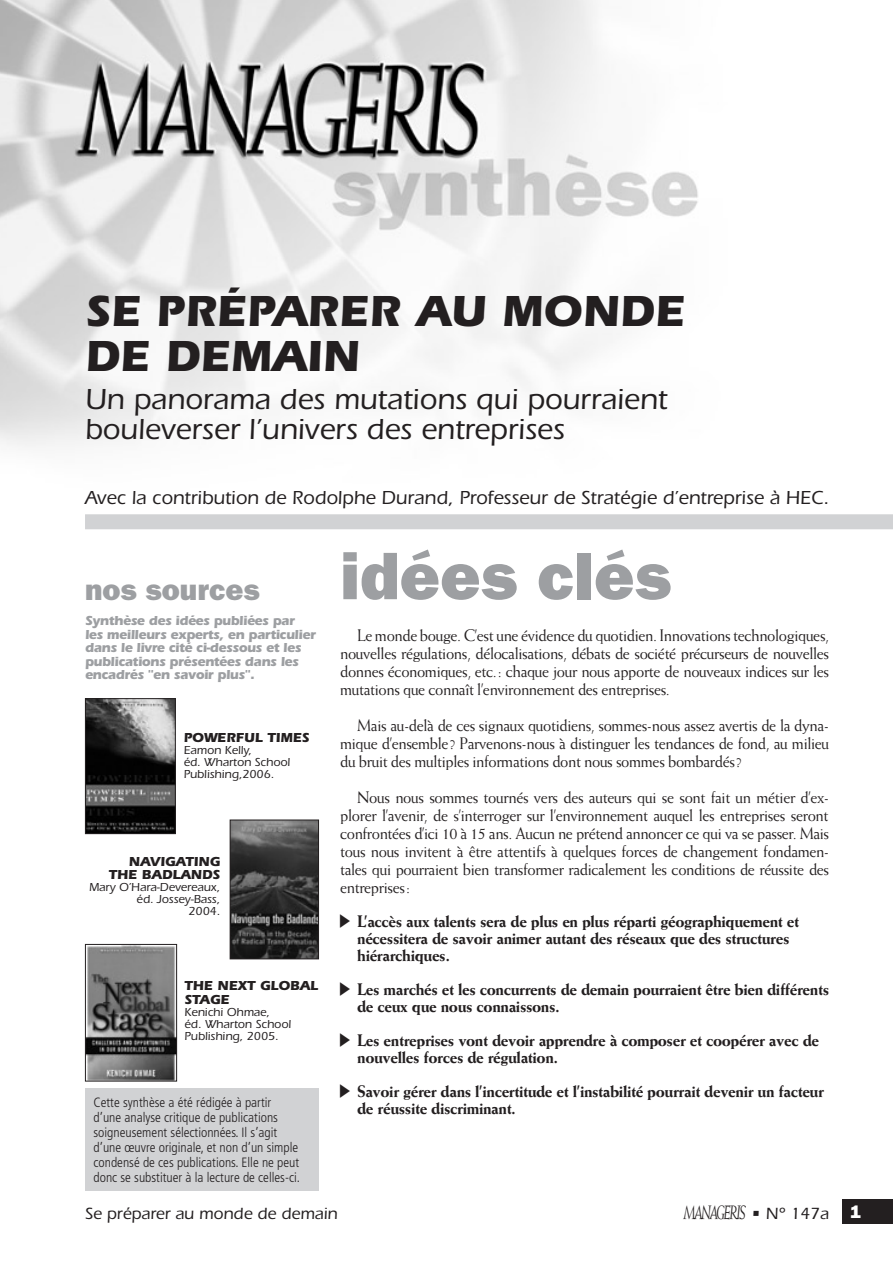
<style>
.page{position:relative;width:893px;height:1263px;background:#fff}
.page>*{position:absolute;margin:0;border:0;box-sizing:border-box;transform-origin:0 0}
.t1{font:800 67.5px "Franklin Gothic";color:#9d9fa2}
.t2{font:700 45px/45px "Itc Eras";color:#231f20}
.t3{font:500 30px/30px "Itc Eras";color:#231f20}
.t4{font:800 30px "Franklin Gothic";color:#9d9fa2}
.t5{font:500 19.5px "Itc Eras";color:#231f20}
.t6{font:16.8px/18px "Weiss";letter-spacing:-.025em;color:#231f20;text-align:justify;scale:.95 1}
.t7{font:800 16.8px/17px "Weiss";letter-spacing:-.025em;color:#231f20;scale:.95 1}
.t8{font:500 16.8px "Itc Eras";color:#231f20}
.t9{font:300 condensed 13.5px/15px "Frutiger";color:#231f20}
.t10{font:700 13.5px/13.5px "Itc Eras";letter-spacing:-.03em;color:#9d9fa2}
.t11{font:700 13.5px/13.5px "Itc Eras";color:#231f20;text-align:right}
.t12{font:500 12px/12px "Itc Eras";color:#231f20}
.s1{font-family:"Hung Man";font-weight:400}
</style>
<div class="page">
<img style="left:0;top:0;width:698px;height:447px">
<div style="left:85px;top:1089px;width:234px;height:102px;background:#d1d2d4"></div>
<div style="left:842px;top:1199px;width:51px;height:25px;background:#231f20"></div>
<div style="left:85px;top:514px;width:808px;height:15px;background:#d1d2d4"></div>
<img style="left:87px;top:700px;width:87px;height:132px">
<div style="left:85px;top:698px;width:91px;height:136px;border:1px solid #231f20"></div>
<img style="left:232px;top:822px;width:85px;height:135px">
<div style="left:230px;top:820px;width:89px;height:139px;border:1px solid #231f20"></div>
<img style="left:87px;top:946px;width:88px;height:133px">
<div style="left:85px;top:944px;width:92px;height:137px;border:1px solid #231f20"></div>
<h2 class="t2" style="left:85px;top:288px;width:601px">Se préparer au monde de demain</h2>
<h3 class="t3" style="left:85px;top:385px;width:584px">Un panorama des mutations qui pourraient bouleverser l’univers des entreprises</h3>
<p class="t5" style="left:85px;top:486px;width:745px">Avec la contribution de Rodolphe Durand, Professeur de Stratégie d’entreprise à HEC.</p>
<h3 class="t4" style="left:85px;top:572px;width:176px">nos sources</h3>
<p class="t10" style="left:85px;top:614px;width:232px">Synthèse des idées publiées par les meilleurs experts, en particulier dans le livre cité ci-dessous et les publications présentées dans les encadrés "en savoir plus".</p>
<p class="t11" style="left:184px;top:730px;width:126px">Powerful Times</p>
<p class="t12" style="left:184px;top:744px;width:108px">Eamon Kelly,<br>éd. Wharton School<br>Publishing,2006.</p>
<p class="t11" style="left:109px;top:855px;width:113px">Navigating the Badlands</p>
<p class="t12" style="left:89px;top:882px;width:133px;text-align:right">Mary O’Hara-Devereaux, éd. Jossey-Bass,<br>2004.</p>
<p class="t11" style="left:185px;top:979px;width:135px;text-align:left">The Next Global<br>Stage</p>
<p class="t12" style="left:185px;top:1006px;width:108px">Kenichi Ohmae,<br>éd. Wharton School<br>Publishing, 2005.</p>
<p class="t9" style="left:94px;top:1095px;width:208px">Cette synthèse a été rédigée à partir d’une analyse critique de publications soigneusement sélectionnées. Il s’agit d’une œuvre originale, et non d’un simple condensé de ces publications. Elle ne peut donc se substituer à la lecture de celles-ci.</p>
<h1 class="t1" style="left:340px;top:536px;width:332px">idées clés</h1>
<p class="t6" style="left:340px;top:626px;width:516px;text-indent:17px">Le monde bouge. C’est une évidence du quotidien. Innovations technologiques, nouvelles régulations, délocalisations, débats de société précurseurs de nouvelles donnes économiques, etc.: chaque jour nous apporte de nouveaux indices sur les mutations que connaît l’environnement des entreprises.</p>
<p class="t6" style="left:340px;top:716px;width:516px;text-indent:17px">Mais au-delà de ces signaux quotidiens, sommes-nous assez avertis de la dyna&shy;mique d’ensemble? Parvenons-nous à distinguer les tendances de fond, au milieu du bruit des multiples informations dont nous sommes bombardés?</p>
<p class="t6" style="left:340px;top:788px;width:516px;text-indent:17px">Nous nous sommes tournés vers des auteurs qui se sont fait un métier d’ex&shy;plorer l’avenir, de s’interroger sur l’environnement auquel les entreprises seront confrontées d’ici 10 à 15 ans. Aucun ne prétend annoncer ce qui va se passer. Mais tous nous invitent à être attentifs à quelques forces de changement fondamen&shy;tales qui pourraient bien transformer radicalement les conditions de réussite des entreprises:</p>
<p class="t7" style="left:357px;top:913px;width:467px;text-indent:-17px"><span class="s1">-</span> L’accès aux talents sera de plus en plus réparti géographiquement et nécessitera de savoir animer autant des réseaux que des structures hiérarchiques.</p>
<p class="t7" style="left:357px;top:980px;width:498px;text-indent:-17px"><span class="s1">-</span> Les marchés et les concurrents de demain pourraient être bien différents de ceux que nous connaissons.</p>
<p class="t7" style="left:357px;top:1031px;width:488px;text-indent:-17px"><span class="s1">-</span> Les entreprises vont devoir apprendre à composer et coopérer avec de nouvelles forces de régulation.</p>
<p class="t7" style="left:357px;top:1082px;width:493px;text-indent:-17px"><span class="s1">-</span> Savoir gérer dans l’incertitude et l’instabilité pourrait devenir un facteur de réussite discriminant.</p>
<p class="t8" style="left:85px;top:1203px;width:254px">Se préparer au monde de demain</p>
<p class="t8" style="left:684px;top:1203px;width:147px"><span class="s1">m</span> • N° 147a</p>
</div>
